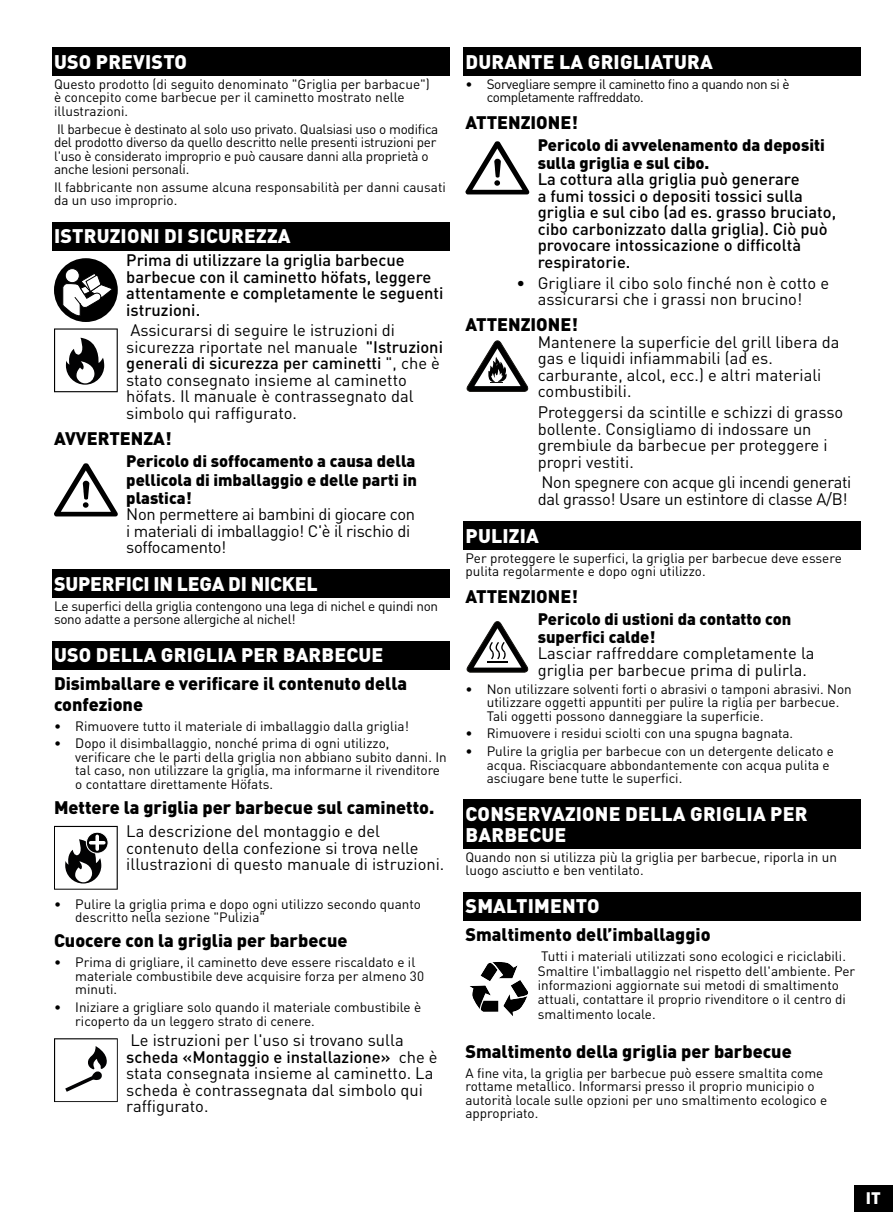
<style>
.page{position:relative;width:893px;height:1212px;background:#fff}
.page>*{position:absolute;margin:0;border:0;box-sizing:border-box;transform-origin:0 0}
.t1{font:900 19.5px/21px "DIN Pro";letter-spacing:.01em;color:#fff}
.t2{font:900 19.5px "DIN Pro";letter-spacing:-.01em;color:#fff}
.t3{font:900 18px/21px "DIN Pro";color:#000}
.t4{font:16.5px/16.5px "DIN Pro";color:#000}
.t5{font:500 16.5px/16.5px "DIN Pro";color:#000}
.t6{font:900 16.5px/18px "DIN Pro";color:#000}
.t7{font:16.5px/16.5px "DIN Pro";letter-spacing:-.02em;color:#000}
.t8{font:900 16.5px "DIN Pro";color:#fff}
.t9{font:13.5px/13.5px "DIN Pro";color:#000}
.t10{font:13.5px/13.5px "DIN Pro";letter-spacing:-.02em;color:#000}
.t11{font:13.5px/13.5px "DIN Pro";letter-spacing:-.03em;color:#000}
.s1{font-weight:500}
</style>
<div class="page">
<div style="left:855px;top:1185px;width:38px;height:27px;background:#000"></div>
<div style="left:52px;top:48px;width:398px;height:28px;background:#000"></div>
<div style="left:52px;top:222px;width:398px;height:28px;background:#000"></div>
<div style="left:52px;top:570px;width:398px;height:28px;background:#000"></div>
<div style="left:52px;top:641px;width:398px;height:28px;background:#000"></div>
<div style="left:463px;top:48px;width:398px;height:28px;background:#000"></div>
<div style="left:463px;top:522px;width:398px;height:28px;background:#000"></div>
<div style="left:463px;top:800px;width:398px;height:49px;background:#000"></div>
<div style="left:463px;top:892px;width:398px;height:28px;background:#000"></div>
<div style="left:54px;top:258px;width:64px;height:64px;background:#000;border-radius:50%"></div>
<svg style="left:65px;top:269px;width:14px;height:14px"></svg>
<div style="left:65px;top:268px;width:15px;height:15px;border:1px solid #000;border-radius:50%"></div>
<svg style="left:62px;top:272px;width:52px;height:45px"></svg>
<svg style="left:54px;top:328px;width:64px;height:64px"></svg>
<svg style="left:54px;top:463px;width:64px;height:53px"></svg>
<svg style="left:54px;top:826px;width:64px;height:64px"></svg>
<svg style="left:95px;top:836px;width:4px;height:13px"></svg>
<svg style="left:54px;top:1038px;width:64px;height:64px"></svg>
<svg style="left:465px;top:141px;width:64px;height:53px"></svg>
<svg style="left:466px;top:341px;width:62px;height:51px"></svg>
<svg style="left:466px;top:621px;width:62px;height:51px"></svg>
<svg style="left:469px;top:962px;width:59px;height:54px"></svg>
<h1 class="t1" style="left:54px;top:51px;width:134px">USO PREVISTO</h1>
<p class="t9" style="left:54px;top:77px;width:377px">Questo prodotto (di seguito denominato "Griglia per barbacue") è concepito come barbecue per il caminetto mostrato nelle illustrazioni.</p>
<p class="t10" style="left:54px;top:121px;width:386px">Il barbecue è destinato al solo uso privato. Qualsiasi uso o modifica del prodotto diverso da quello descritto nelle presenti istruzioni per l'uso è considerato improprio e può causare danni alla proprietà o anche lesioni personali.</p>
<p class="t9" style="left:54px;top:180px;width:393px">Il fabbricante non assume alcuna responsabilità per danni causati da un uso improprio.</p>
<h1 class="t1" style="left:54px;top:225px;width:238px">ISTRUZIONI DI SICUREZZA</h1>
<p class="t5" style="left:126px;top:251px;width:319px">Prima di utilizzare la griglia barbecue barbecue con il caminetto höfats, leggere attentamente e completamente le seguenti istruzioni.</p>
<p class="t4" style="left:126px;top:322px;width:318px">Assicurarsi di seguire le istruzioni di sicurezza riportate nel manuale <span class="s1">"Istruzioni generali di sicurezza per caminetti</span> ", che è stato consegnato insieme al caminetto höfats. Il manuale è contrassegnato dal simbolo qui raffigurato.</p>
<h2 class="t3" style="left:54px;top:427px;width:119px">AVVERTENZA!</h2>
<p class="t6" style="left:126px;top:452px;width:292px;text-align:justify">Pericolo di soffocamento a causa della pellicola di imballaggio e delle parti in plastica!</p>
<p class="t7" style="left:126px;top:505px;width:290px">Non permettere ai bambini di giocare con i materiali di imballaggio! C'è il rischio di soffocamento!</p>
<h1 class="t2" style="left:54px;top:571px;width:265px">SUPERFICI IN LEGA DI NICKEL</h1>
<p class="t10" style="left:54px;top:599px;width:386px">Le superfici della griglia contengono una lega di nichel e quindi non sono adatte a persone allergiche al nichel!</p>
<h1 class="t1" style="left:54px;top:644px;width:331px">USO DELLA GRIGLIA PER BARBECUE</h1>
<h2 class="t3" style="left:54px;top:672px;width:355px">Disimballare e verificare il contenuto della confezione</h2>
<p class="t9" style="left:54px;top:718px;width:356px">• Rimuovere tutto il materiale di imballaggio dalla griglia!</p>
<p class="t9" style="left:75px;top:736px;width:373px;text-indent:-21px">• Dopo il disimballaggio, nonché prima di ogni utilizzo, verificare che le parti della griglia non abbiano subito danni. In tal caso, non utilizzare la griglia, ma informarne il rivenditore o contattare direttamente Höfats.</p>
<h2 class="t3" style="left:54px;top:796px;width:382px">Mettere la griglia per barbecue sul caminetto.</h2>
<p class="t4" style="left:126px;top:822px;width:320px">La descrizione del montaggio e del contenuto della confezione si trova nelle illustrazioni di questo manuale di istruzioni.</p>
<p class="t9" style="left:75px;top:896px;width:347px;text-indent:-21px">• Pulire la griglia prima e dopo ogni utilizzo secondo quanto descritto nella sezione "Pulizia"</p>
<h2 class="t3" style="left:54px;top:929px;width:295px">Cuocere con la griglia per barbecue</h2>
<p class="t9" style="left:75px;top:955px;width:350px;text-indent:-21px">• Prima di grigliare, il caminetto deve essere riscaldato e il materiale combustibile deve acquisire forza per almeno 30 minuti.</p>
<p class="t9" style="left:75px;top:1000px;width:347px;text-indent:-21px">• Iniziare a grigliare solo quando il materiale combustibile è ricoperto da un leggero strato di cenere.</p>
<p class="t4" style="left:126px;top:1031px;width:313px">Le istruzioni per l'uso si trovano sulla <span class="s1">scheda «Montaggio e installazione»</span> che è stata consegnata insieme al caminetto. La scheda è contrassegnata dal simbolo qui raffigurato.</p>
<h1 class="t1" style="left:466px;top:51px;width:249px">DURANTE LA GRIGLIATURA</h1>
<p class="t11" style="left:487px;top:77px;width:304px;text-indent:-21px">• Sorvegliare sempre il caminetto fino a quando non si è completamente raffreddato.</p>
<h2 class="t3" style="left:465px;top:111px;width:114px">ATTENZIONE!</h2>
<p class="t6" style="left:538px;top:135px;width:289px">Pericolo di avvelenamento da depositi sulla griglia e sul cibo.</p>
<p class="t5" style="left:538px;top:170px;width:300px">La cottura alla griglia può generare<br>a fumi tossici o depositi tossici sulla griglia e sul cibo (ad es. grasso bruciato, cibo carbonizzato dalla griglia). Ciò può provocare intossicazione o difficoltà respiratorie.</p>
<p class="t4" style="left:516px;top:274px;width:314px;text-align:center">• Grigliare il cibo solo finché non è cotto e assicurarsi che i grassi non brucino!</p>
<h2 class="t3" style="left:465px;top:314px;width:114px">ATTENZIONE!</h2>
<p class="t4" style="left:538px;top:333px;width:303px">Mantenere la superficie del grill libera da gas e liquidi infiammabili (ad es. carburante, alcol, ecc.) e altri materiali combustibili.</p>
<p class="t4" style="left:538px;top:403px;width:307px">Proteggersi da scintille e schizzi di grasso bollente. Consigliamo di indossare un grembiule da barbecue per proteggere i propri vestiti.</p>
<p class="t7" style="left:538px;top:473px;width:315px">Non spegnere con acque gli incendi generati dal grasso! Usare un estintore di classe A/B!</p>
<h1 class="t1" style="left:466px;top:524px;width:75px">PULIZIA</h1>
<p class="t9" style="left:465px;top:551px;width:378px">Per proteggere le superfici, la griglia per barbecue deve essere pulita regolarmente e dopo ogni utilizzo.</p>
<h2 class="t3" style="left:465px;top:585px;width:114px">ATTENZIONE!</h2>
<p class="t6" style="left:538px;top:609px;width:255px">Pericolo di ustioni da contatto con superfici calde!</p>
<p class="t4" style="left:538px;top:644px;width:278px">Lasciar raffreddare completamente la griglia per barbecue prima di pulirla.</p>
<p class="t9" style="left:487px;top:681px;width:367px;text-indent:-21px">• Non utilizzare solventi forti o abrasivi o tamponi abrasivi. Non utilizzare oggetti appuntiti per pulire la riglia per barbecue.<br>Tali oggetti possono danneggiare la superficie.</p>
<p class="t9" style="left:465px;top:726px;width:329px">• Rimuovere i residui sciolti con una spugna bagnata.</p>
<p class="t9" style="left:487px;top:744px;width:349px;text-indent:-21px">• Pulire la griglia per barbecue con un detergente delicato e acqua. Risciacquare abbondantemente con acqua pulita e asciugare bene tutte le superfici.</p>
<h1 class="t1" style="left:466px;top:803px;width:343px">CONSERVAZIONE DELLA GRIGLIA PER<br>BARBECUE</h1>
<p class="t9" style="left:465px;top:850px;width:373px">Quando non si utilizza più la griglia per barbecue, riporla in un luogo asciutto e ben ventilato.</p>
<h1 class="t1" style="left:466px;top:895px;width:136px">SMALTIMENTO</h1>
<h2 class="t3" style="left:465px;top:923px;width:247px">Smaltimento dell’imballaggio</h2>
<p class="t9" style="left:538px;top:949px;width:319px;line-height:14.2px">Tutti i materiali utilizzati sono ecologici e riciclabili.<br>Smaltire l'imballaggio nel rispetto dell'ambiente. Per informazioni aggiornate sui metodi di smaltimento attuali, contattare il proprio rivenditore o il centro di smaltimento locale.</p>
<h2 class="t3" style="left:465px;top:1040px;width:328px">Smaltimento della griglia per barbecue</h2>
<p class="t9" style="left:465px;top:1066px;width:363px">A fine vita, la griglia per barbecue può essere smaltita come rottame metallico. Informarsi presso il proprio municipio o autorità locale sulle opzioni per uno smaltimento ecologico e appropriato.</p>
<p class="t8" style="left:866px;top:1187px;width:16px">IT</p>
</div>
